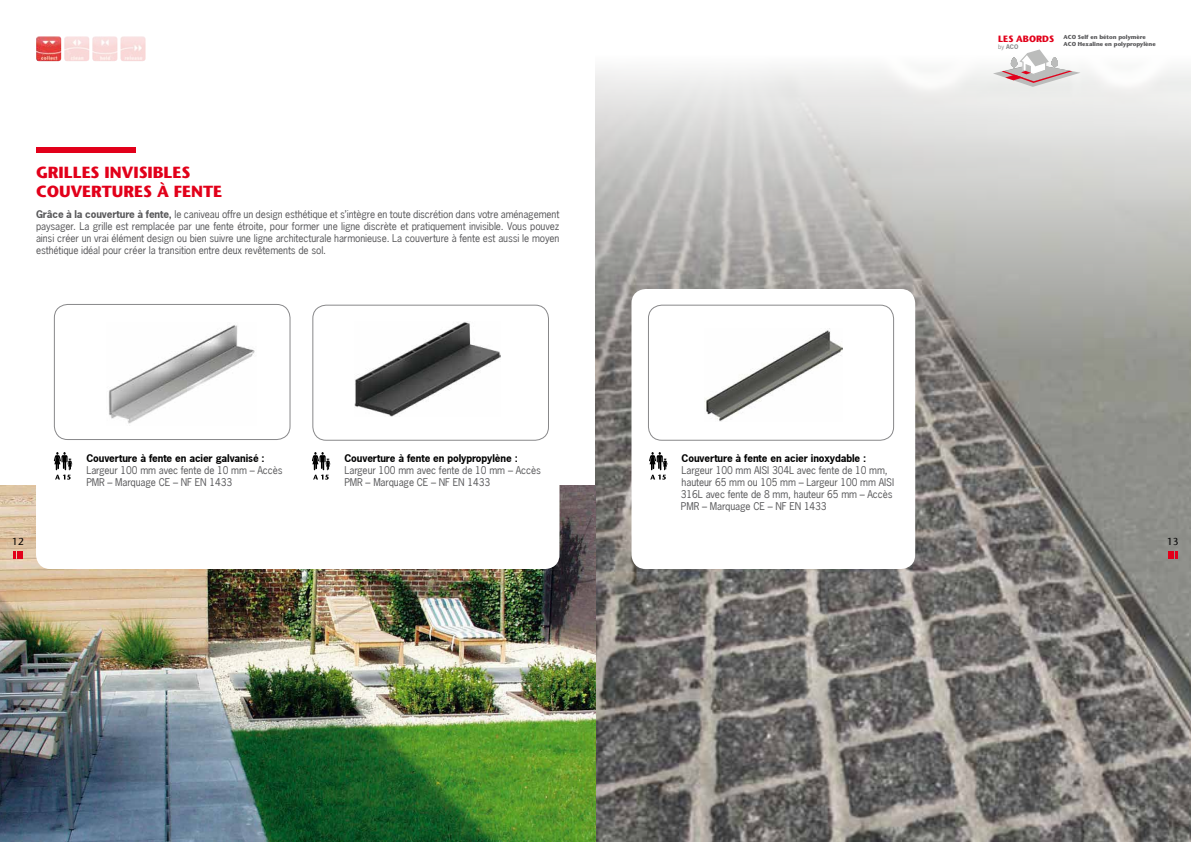
<style>
.page{position:relative;width:1191px;height:842px;background:#fff}
.page>*{position:absolute;margin:0;border:0;box-sizing:border-box;transform-origin:0 0}
.t1{font:700 16px/19.2px "Stone Sans";color:#e2001a}
.t2{font:10px/12px "News Gothic";letter-spacing:-.01em;color:#58585a}
.t3{font:700 10px "News Gothic";letter-spacing:-.01em;color:#000}
.t4{font:10px "Stone Sans";color:#000}
.t5{font:700 9.1px "Stone Sans";color:#e2001a}
.t6{font:700 6px "News Gothic";color:#87888a}
.t7{font:700 5.7px/6.9px "Stone Sans";color:#58585a}
.s1{font-weight:700}
.s2{font-weight:400}
</style>
<div class="page">
<img style="left:595px;top:68px;width:596px;height:774px">
<div style="left:36px;top:147px;width:99px;height:6px;background:#e2001a"></div>
<img style="left:0;top:485px;width:595px;height:357px">
<div style="left:36px;top:368px;width:523px;height:201px;background:#fff;border-radius:14px"></div>
<img style="left:108px;top:325px;width:147px;height:99px">
<div style="left:54px;top:304px;width:236px;height:136px;border:1px solid #88888a;border-radius:13px"></div>
<div style="left:312px;top:305px;width:237px;height:136px;border:1px solid #88888a;border-radius:13px"></div>
<svg style="left:993px;top:49px;width:87px;height:38px"></svg>
<img style="left:36px;top:36px;width:25px;height:25px">
<img style="left:64px;top:36px;width:25px;height:25px">
<img style="left:92px;top:36px;width:25px;height:25px">
<img style="left:120px;top:36px;width:26px;height:25px">
<img style="left:354px;top:322px;width:147px;height:95px">
<svg style="left:54px;top:452px;width:18px;height:28px"></svg>
<svg style="left:312px;top:452px;width:18px;height:28px"></svg>
<div style="left:631px;top:289px;width:284px;height:280px;background:#fff;border-radius:14px"></div>
<div style="left:648px;top:305px;width:246px;height:136px;border:1px solid #88888a;border-radius:13px"></div>
<svg style="left:649px;top:452px;width:18px;height:28px"></svg>
<img style="left:704px;top:328px;width:138px;height:94px">
<svg style="left:1168px;top:552px;width:9px;height:7px"></svg>
<svg style="left:13px;top:552px;width:10px;height:7px"></svg>
<h1 class="t1" style="left:36px;top:163px;width:187px">GRILLES INVISIBLES<br>COUVERTURES À FENTE</h1>
<p class="t2" style="left:36px;top:208px;width:525px;text-align:justify"><span class="s1">Grâce à la couverture à fente,</span> le caniveau offre un design esthétique et s’intègre en toute discrétion dans votre aménagement paysager. La grille est remplacée par une fente étroite, pour former une ligne discrète et pratiquement invisible. Vous pouvez ainsi créer un vrai élément design ou bien suivre une ligne architecturale harmonieuse. La couverture à fente est aussi le moyen esthétique idéal pour créer la transition entre deux revêtements de sol.</p>
<p class="t3" style="left:86px;top:452px;width:180px">Couverture à fente en acier galvanisé :</p>
<p class="t2" style="left:86px;top:465px;width:198px">Largeur 100 mm avec fente de 10 mm – Accès<br>PMR – Marquage CE – NF EN 1433</p>
<p class="t3" style="left:344px;top:452px;width:175px">Couverture à fente en polypropylène :</p>
<p class="t2" style="left:344px;top:465px;width:198px">Largeur 100 mm avec fente de 10 mm – Accès<br>PMR – Marquage CE – NF EN 1433</p>
<p class="t5" style="left:998px;top:33px;width:57px">LES ABORDS</p>
<p class="t6" style="left:998px;top:43px;width:22px"><span class="s2">by</span> ACO</p>
<p class="t7" style="left:1063px;top:34px;width:93px">ACO Self en béton polymère<br>ACO Hexaline en polypropylène</p>
<p class="t3" style="left:681px;top:452px;width:186px">Couverture à fente en acier inoxydable :</p>
<p class="t2" style="left:681px;top:465px;width:214px">Largeur 100 mm AISI 304L avec fente de 10 mm, hauteur 65 mm ou 105 mm – Largeur 100 mm AISI 316L avec fente de 8 mm, hauteur 65 mm – Accès PMR – Marquage CE – NF EN 1433</p>
<p class="t4" style="left:12px;top:536px;width:13px">12</p>
<p class="t4" style="left:1167px;top:536px;width:13px">13</p>
</div>
